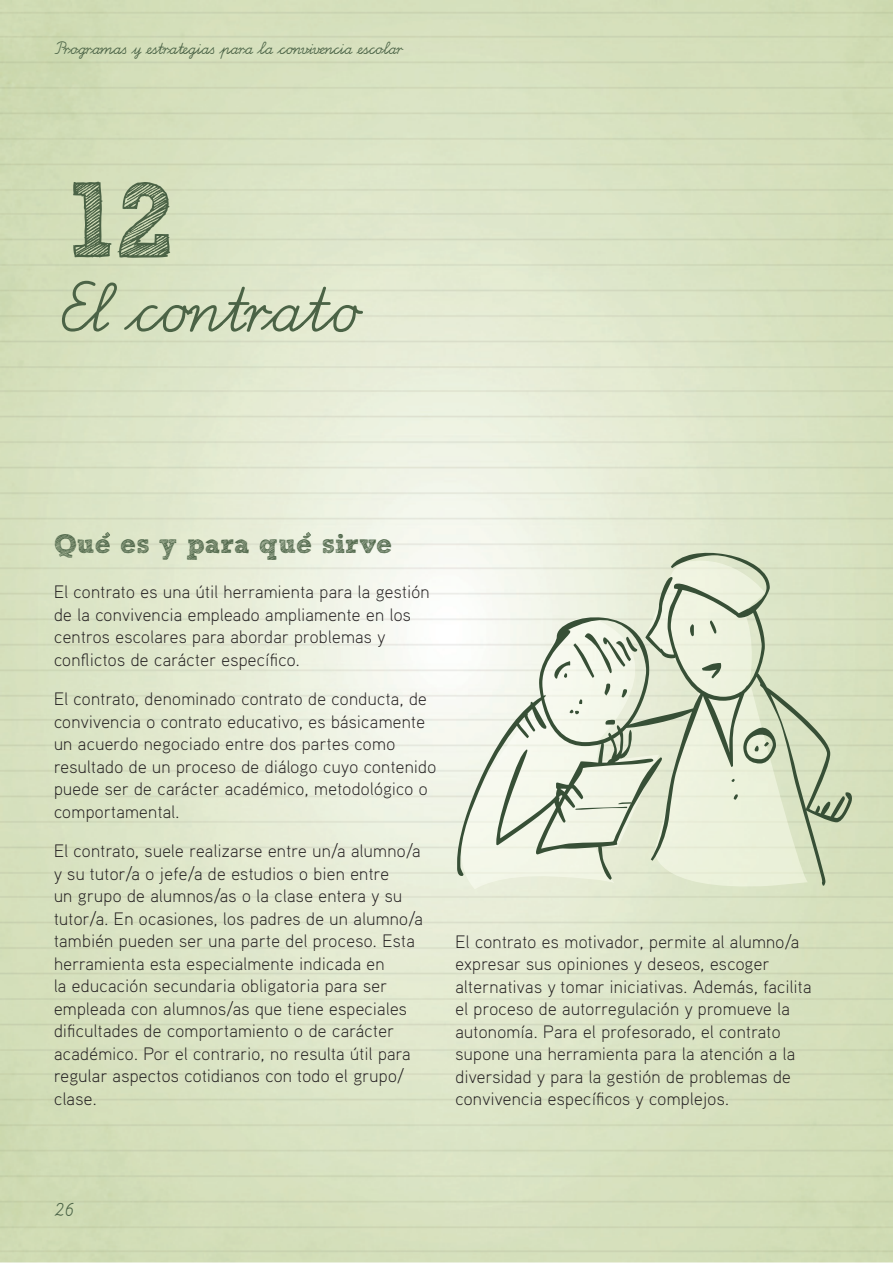
<style>
.page{position:relative;width:893px;height:1263px;background:#fff}
.page>*{position:absolute;margin:0;border:0;box-sizing:border-box;transform-origin:0 0}
.t1{font:108px "Sketch Rockwell";color:#4b6346}
.t2{font:72px "LA El";color:#4b6346}
.t3{font:27px "Sketch Rockwell";color:#4b6346}
.t4{font:21px "LA El";color:#4b6346}
.t5{font:18px/22.5px "Aaux Pro Light OSF";letter-spacing:.02em;color:#231f20}
.t6{font:18px "LA El";color:#4b6346}
</style>
<div class="page">
<svg style="left:460px;top:880px;width:201px;height:9px;background:#e8edd8"></svg>
<svg style="left:623px;top:552px;width:229px;height:334px;background:#d5dec4"></svg>
<svg style="left:710px;top:620px;width:6px;height:13px"></svg>
<svg style="left:690px;top:624px;width:4px;height:12px"></svg>
<svg style="left:702px;top:663px;width:19px;height:15px"></svg>
<svg style="left:743px;top:726px;width:33px;height:37px"></svg>
<svg style="left:731px;top:779px;width:4px;height:3px"></svg>
<svg style="left:734px;top:794px;width:4px;height:6px"></svg>
<svg style="left:457px;top:616px;width:205px;height:264px;fill:#f2f6e8"></svg>
<svg style="left:605px;top:720px;width:27px;height:45px"></svg>
<svg style="left:554px;top:632px;width:83px;height:72px;background:#d8decf"></svg>
<svg style="left:569px;top:710px;width:10px;height:4px"></svg>
<svg style="left:102px;top:532px;width:8px;height:6px"></svg>
<svg style="left:303px;top:532px;width:8px;height:6px"></svg>
<p class="t6" style="left:54px;top:38px;width:350px">Programas y estrategias para la convivencia escolar</p>
<h1 class="t1" style="left:68px;top:161px;width:108px">12</h1>
<h2 class="t2" style="left:54px;top:266px;width:307px">El contrato</h2>
<h3 class="t3" style="left:54px;top:529px;width:340px">Que es y para que sirve</h3>
<p class="t5" style="left:54px;top:580px;width:377px">El contrato es una útil herramienta para la gestión de la convivencia empleado ampliamente en los centros escolares para abordar problemas y conflictos de carácter específico.</p>
<p class="t5" style="left:54px;top:687px;width:384px">El contrato, denominado contrato de conducta, de convivencia o contrato educativo, es básicamente un acuerdo negociado entre dos partes como resultado de un proceso de diálogo cuyo contenido puede ser de carácter académico, metodológico o comportamental.</p>
<p class="t5" style="left:54px;top:839px;width:371px">El contrato, suele realizarse entre un/a alumno/a y su tutor/a o jefe/a de estudios o bien entre<br>un grupo de alumnos/as o la clase entera y su tutor/a. En ocasiones, los padres de un alumno/a también pueden ser una parte del proceso. Esta herramienta esta especialmente indicada en<br>la educación secundaria obligatoria para ser empleada con alumnos/as que tiene especiales dificultades de comportamiento o de carácter académico. Por el contrario, no resulta útil para regular aspectos cotidianos con todo el grupo/ clase.</p>
<p class="t5" style="left:455px;top:929px;width:358px">El contrato es motivador, permite al alumno/a expresar sus opiniones y deseos, escoger alternativas y tomar iniciativas. Además, facilita el proceso de autorregulación y promueve la autonomía. Para el profesorado, el contrato supone una herramienta para la atención a la diversidad y para la gestión de problemas de convivencia específicos y complejos.</p>
<p class="t4" style="left:54px;top:1197px;width:23px">26</p>
</div>
